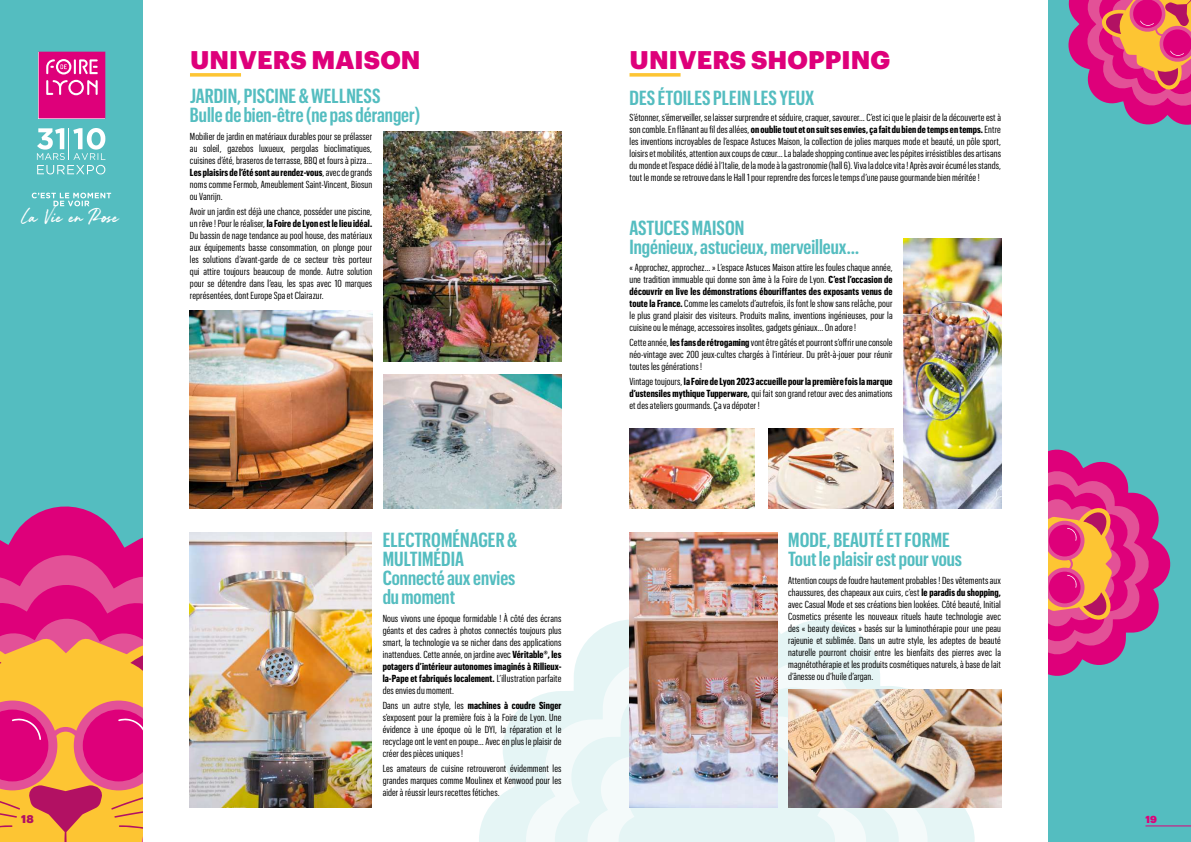
<style>
.page{position:relative;width:1191px;height:842px;background:#fff}
.page>*{position:absolute;margin:0;border:0;box-sizing:border-box;transform-origin:0 0}
.t1{font:900 25px "Graphik";letter-spacing:.005em;color:#de007a}
.t2{font:600 20px/19px "Graphik X Cond";color:#54bdc0}
.t3{font:18.4px "Seasoned Dreamer Demo";color:#fff}
.t4{font:900 11px "Graphik";color:#b21163}
.t5{font:10px/12px "Graphik X Cond";letter-spacing:.01em;color:#000;text-align:justify}
.t6{font:900 10px "Graphik";color:#de007a}
.s1{font-weight:700}
</style>
<div class="page">
<div style="left:1048px;top:0;width:143px;height:842px;background:#54bdc0"></div>
<div style="left:0;top:0;width:143px;height:842px;background:#54bdc0"></div>
<svg style="left:0;top:506px;width:143px;height:41px;fill:#de007a"></svg>
<svg style="left:0;top:547px;width:143px;height:31px;background:#df1882"></svg>
<svg style="left:0;top:578px;width:143px;height:264px;background:#e96661"></svg>
<hr style="left:1145px;top:825px;width:46px;height:1px;background:#de007a">
<svg style="left:32px;top:193px;width:79px;height:13px"></svg>
<svg style="left:39px;top:52px;width:66px;height:66px;background:#e2218b"></svg>
<svg style="left:37px;top:128px;width:68px;height:46px"></svg>
<svg style="left:479px;top:584px;width:496px;height:258px"></svg>
<svg style="left:518px;top:633px;width:417px;height:209px;fill:#e5f5f5"></svg>
<svg style="left:548px;top:663px;width:357px;height:179px"></svg>
<svg style="left:582px;top:697px;width:289px;height:145px;fill:#e8f6f6"></svg>
<svg style="left:614px;top:729px;width:225px;height:113px"></svg>
<svg style="left:1048px;top:449px;width:123px;height:227px"></svg>
<img style="left:629px;top:428px;width:125px;height:81px">
<img style="left:769px;top:428px;width:124px;height:81px">
<svg style="left:629px;top:73px;width:51px;height:4px"></svg>
<img style="left:788px;top:689px;width:213px;height:119px">
<img style="left:190px;top:532px;width:182px;height:276px">
<img style="left:629px;top:532px;width:148px;height:276px">
<img style="left:383px;top:375px;width:178px;height:134px">
<img style="left:190px;top:311px;width:182px;height:198px">
<svg style="left:190px;top:73px;width:51px;height:4px"></svg>
<img style="left:383px;top:132px;width:178px;height:230px">
<img style="left:904px;top:238px;width:97px;height:271px">
<svg style="left:1068px;top:0;width:123px;height:125px"></svg>
<h3 class="t3" style="left:21px;top:205px;width:99px">La Vie en Rose</h3>
<h1 class="t1" style="left:190px;top:40px;width:232px">UNIVERS MAISON</h1>
<h1 class="t1" style="left:629px;top:40px;width:262px">UNIVERS SHOPPING</h1>
<h2 class="t2" style="left:190px;top:85px;width:192px">JARDIN, PISCINE &amp; WELLNESS</h2>
<h2 class="t2" style="left:629px;top:87px;width:186px">DES ÉTOILES PLEIN LES YEUX</h2>
<h2 class="t2" style="left:190px;top:104px;width:232px">Bulle de bien-être (ne pas déranger)</h2>
<p class="t5" style="left:190px;top:130px;width:184px">Mobilier de jardin en matériaux durables pour se prélasser au soleil, gazebos luxueux, pergolas bioclimatiques, cuisines d’été, braseros de terrasse, BBQ et fours à pizza… <span class="s1">Les plaisirs de l’été sont au rendez-vous</span>, avec de grands noms comme Fermob, Ameublement Saint-Vincent, Biosun ou Vanrijn.</p>
<p class="t5" style="left:190px;top:204px;width:184px">Avoir un jardin est déjà une chance, posséder une piscine, un rêve ! Pour le réaliser, <span class="s1">la Foire de Lyon est le lieu idéal.<br></span>Du bassin de nage tendance au pool house, des matériaux aux équipements basse consommation, on plonge pour les solutions d’avant-garde de ce secteur très porteur qui attire toujours beaucoup de monde. Autre solution pour se détendre dans l’eau, les spas avec 10 marques représentées, dont Europe Spa et Clairazur.</p>
<p class="t5" style="left:629px;top:111px;width:373px">S’étonner, s’émerveiller, se laisser surprendre et séduire, craquer, savourer… C’est ici que le plaisir de la découverte est à son comble. En flânant au fil des allées, <span class="s1">on oublie tout et on suit ses envies, ça fait du bien de temps en temps.</span> Entre les inventions incroyables de l’espace Astuces Maison, la collection de jolies marques mode et beauté, un pôle sport, loisirs et mobilités, attention aux coups de cœur… La balade shopping continue avec les pépites irrésistibles des artisans du monde et l’espace dédié à l’Italie, de la mode à la gastronomie (hall 6). Viva la dolce vita ! Après avoir écumé les stands, tout le monde se retrouve dans le Hall 1 pour reprendre des forces le temps d’une pause gourmande bien méritée !</p>
<h2 class="t2" style="left:629px;top:217px;width:231px">ASTUCES MAISON<br>Ingénieux, astucieux, merveilleux…</h2>
<p class="t5" style="left:629px;top:261px;width:265px">« Approchez, approchez… » L’espace Astuces Maison attire les foules chaque année, une tradition immuable qui donne son âme à la Foire de Lyon. <span class="s1">C’est l’occasion de découvrir en live les démonstrations ébouriffantes des exposants venus de toute la France.</span> Comme les camelots d’autrefois, ils font le show sans relâche, pour le plus grand plaisir des visiteurs. Produits malins, inventions ingénieuses, pour la cuisine ou le ménage, accessoires insolites, gadgets géniaux… On adore !</p>
<p class="t5" style="left:629px;top:336px;width:265px">Cette année, <span class="s1">les fans de rétrogaming</span> vont être gâtés et pourront s’offrir une console néo-vintage avec 200 jeux-cultes chargés à l’intérieur. Du prêt-à-jouer pour réunir toutes les générations !</p>
<p class="t5" style="left:629px;top:375px;width:265px">Vintage toujours, <span class="s1">la Foire de Lyon 2023 accueille pour la première fois la marque d’ustensiles mythique Tupperware,</span> qui fait son grand retour avec des animations et des ateliers gourmands. Ça va dépoter !</p>
<h2 class="t2" style="left:383px;top:529px;width:136px">ELECTROMÉNAGER &amp;<br>MULTIMÉDIA<br>Connecté aux envies du moment</h2>
<p class="t5" style="left:383px;top:612px;width:180px">Nous vivons une époque formidable ! À côté des écrans géants et des cadres à photos connectés toujours plus smart, la technologie va se nicher dans des applications inattendues. Cette année, on jardine avec <span class="s1">Véritable®, les potagers d’intérieur autonomes imaginés à Rillieux&shy;la-Pape et fabriqués localement.</span> L’illustration parfaite des envies du moment.</p>
<p class="t5" style="left:383px;top:698px;width:180px">Dans un autre style, les <span class="s1">machines à coudre Singer </span>s’exposent pour la première fois à la Foire de Lyon. Une évidence à une époque où le DYI, la réparation et le recyclage ont le vent en poupe… Avec en plus le plaisir de créer des pièces uniques !</p>
<p class="t5" style="left:383px;top:761px;width:180px">Les amateurs de cuisine retrouveront évidemment les grandes marques comme Moulinex et Kenwood pour les aider à réussir leurs recettes fétiches.</p>
<h2 class="t2" style="left:788px;top:529px;width:175px">MODE, BEAUTÉ ET FORME<br>Tout le plaisir est pour vous</h2>
<p class="t5" style="left:788px;top:574px;width:214px">Attention coups de foudre hautement probables ! Des vêtements aux chaussures, des chapeaux aux cuirs, c’est <span class="s1">le paradis du shopping, </span>avec Casual Mode et ses créations bien lookées. Côté beauté, Initial Cosmetics présente les nouveaux rituels haute technologie avec des « beauty devices » basés sur la luminothérapie pour une peau rajeunie et sublimée. Dans un autre style, les adeptes de beauté naturelle pourront choisir entre les bienfaits des pierres avec la magnétothérapie et les produits cosmétiques naturels, à base de lait d’ânesse ou d’huile d’argan.</p>
<p class="t4" style="left:21px;top:810px;width:14px">18</p>
<p class="t6" style="left:1145px;top:812px;width:13px">19</p>
</div>
